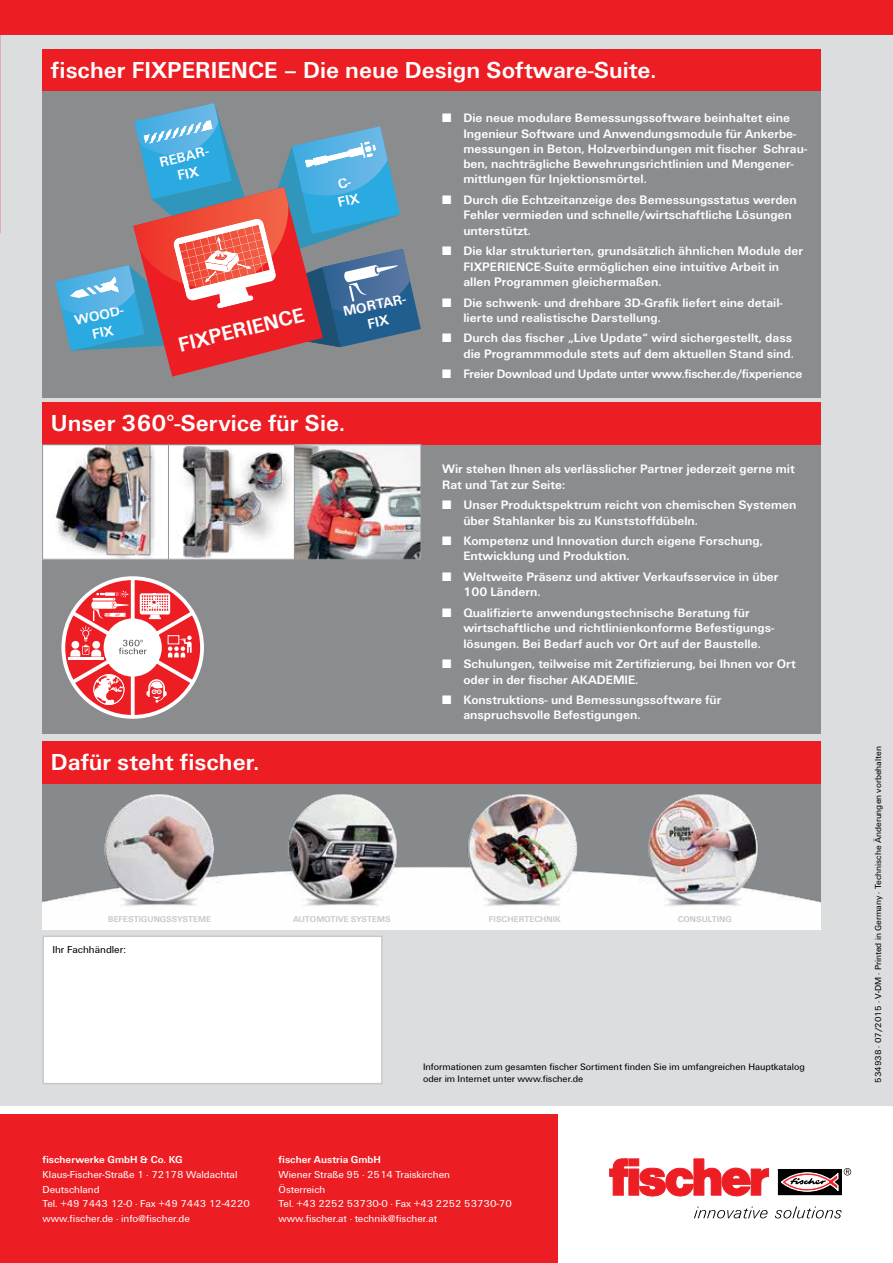
<style>
.page{position:relative;width:893px;height:1263px;background:#fff}
.page>*{position:absolute;margin:0;border:0;box-sizing:border-box;transform-origin:0 0}
.t1{font:700 24px "Fi We";color:#fff}
.t2{font:700 21.15px "Fi We";color:#fff}
.t3{font:700 14.4px/17.4px "Fi We";color:#fff;text-align:center}
.t4{font:700 12.75px/15.3px "Fi We";color:#fff}
.t5{font:700 12.75px "Fi We";letter-spacing:-.02em;color:#fff}
.t6{font:10.5px/14.9px "Fi We";color:#fff}
.t7{font:700 10.5px "Fi We";color:#fff}
.t8{font:10.5px "Fi We";color:#000}
.t9{font:9.75px/12px "Fi We";color:#000}
.t10{font:9px "Fi We";color:#000}
.t11{font:700 8.7px "Fi We";color:#c7c8ca}
</style>
<div class="page">
<div style="left:0;top:4px;width:893px;height:1104px;background:#dcddde"></div>
<div style="left:0;top:0;width:893px;height:34px;background:#ed1d24"></div>
<div style="left:0;top:1106px;width:893px;height:8px;background:#fff"></div>
<div style="left:0;top:1114px;width:557px;height:149px;background:#ed1d24"></div>
<div style="left:43px;top:936px;width:339px;height:148px;background:#fff"></div>
<div style="left:42px;top:935px;width:341px;height:149px;border:2px solid #c7c8ca"></div>
<img style="left:42px;top:783px;width:779px;height:146px">
<div style="left:42px;top:741px;width:779px;height:42px;background:#ed1d24"></div>
<div style="left:42px;top:49px;width:779px;height:42px;background:#ed1d24"></div>
<div style="left:42px;top:442px;width:779px;height:291px;background:#8a8c8e"></div>
<div style="left:42px;top:402px;width:779px;height:43px;background:#ed1d24"></div>
<img style="left:44px;top:447px;width:123px;height:110px">
<div style="left:42px;top:445px;width:127px;height:114px;border:1px solid #939598"></div>
<img style="left:170px;top:447px;width:123px;height:110px">
<div style="left:168px;top:445px;width:127px;height:114px;border:1px solid #939598"></div>
<img style="left:296px;top:447px;width:123px;height:110px">
<div style="left:294px;top:445px;width:127px;height:114px;border:1px solid #939598"></div>
<svg style="left:63px;top:578px;width:139px;height:139px"></svg>
<div style="left:61px;top:576px;width:143px;height:143px;border:4px solid #fff;border-radius:50%"></div>
<svg style="left:131px;top:704px;width:4px;height:13px"></svg>
<svg style="left:131px;top:578px;width:4px;height:12px"></svg>
<div style="left:94px;top:674px;width:30px;height:31px;border:1px solid #fff;border-radius:50%"></div>
<svg style="left:67px;top:590px;width:131px;height:114px"></svg>
<div style="left:42px;top:91px;width:779px;height:307px;background:#8a8c8e"></div>
<div style="left:778px;top:1169px;width:64px;height:26px;background:#000"></div>
<svg style="left:610px;top:1159px;width:18px;height:36px"></svg>
<div style="left:629px;top:1169px;width:10px;height:26px;background:#ed1d24"></div>
<div style="left:629px;top:1169px;width:10px;height:26px;border:1px solid #ed1d24"></div>
<svg style="left:639px;top:1159px;width:130px;height:38px"></svg>
<div style="left:629px;top:1159px;width:10px;height:7px;background:#ed1d24"></div>
<svg style="left:781px;top:1172px;width:57px;height:19px"></svg>
<svg style="left:844px;top:1168px;width:7px;height:7px"></svg>
<svg style="left:694px;top:1206px;width:148px;height:12px"></svg>
<svg style="left:55px;top:103px;width:366px;height:274px"></svg>
<h1 class="t1" style="left:51px;top:57px;width:607px">fischer FIXPERIENCE – Die neue Design Software-Suite.</h1>
<p class="t3" style="left:158px;top:154px;width:55px;rotate:-13deg">REBAR-<br>FIX</p>
<p class="t3" style="left:73px;top:312px;width:55px;rotate:-12deg">WOOD-</p>
<h2 class="t2" style="left:176px;top:334px;width:130px;rotate:-14deg">FIXPERIENCE</h2>
<p class="t3" style="left:342px;top:303px;width:69px;rotate:-12deg">MORTAR-<br>FIX</p>
<h1 class="t1" style="left:51px;top:410px;width:295px">Unser 360°-Service für Sie.</h1>
<h1 class="t1" style="left:51px;top:749px;width:210px">Dafür steht fischer.</h1>
<p class="t4" style="left:463px;top:110px;width:345px;text-indent:-21px">˟ Die neue modulare Bemessungssoftware beinhaltet eine Ingenieur Software und Anwendungsmodule für Ankerbe&shy;messungen in Beton, Holzverbindungen mit fischer Schrau&shy;ben, nachträgliche Bewehrungsrichtlinien und Mengener&shy;mittlungen für Injektionsmörtel.</p>
<p class="t4" style="left:463px;top:192px;width:335px;text-indent:-21px">˟ Durch die Echtzeitanzeige des Bemessungsstatus werden<br>Fehler vermieden und schnelle/wirtschaftliche Lösungen unterstützt.</p>
<p class="t4" style="left:463px;top:244px;width:341px;text-indent:-21px">˟ Die klar strukturierten, grundsätzlich ähnlichen Module der<br>FIXPERIENCE-Suite ermöglichen eine intuitive Arbeit in allen Programmen gleichermaßen.</p>
<p class="t4" style="left:463px;top:295px;width:321px;text-indent:-21px">˟ Die schwenk- und drehbare 3D-Grafik liefert eine detail&shy;lierte und realistische Darstellung.</p>
<p class="t4" style="left:442px;top:331px;width:353px;text-align:right">˟ Durch das fischer „Live Update“ wird sichergestellt, dass die Programmmodule stets auf dem aktuellen Stand sind.</p>
<p class="t5" style="left:442px;top:367px;width:362px">˟ Freier Download und Update unter www.fischer.de/fixperience</p>
<p class="t4" style="left:442px;top:462px;width:354px">Wir stehen Ihnen als verlässlicher Partner jederzeit gerne mit<br>Rat und Tat zur Seite:</p>
<p class="t4" style="left:463px;top:497px;width:334px;text-indent:-21px">˟ Unser Produktspektrum reicht von chemischen Systemen über Stahlanker bis zu Kunststoffdübeln.</p>
<p class="t4" style="left:463px;top:533px;width:301px;text-indent:-21px">˟ Kompetenz und Innovation durch eigene Forschung,<br>Entwicklung und Produktion.</p>
<p class="t4" style="left:463px;top:569px;width:317px;text-indent:-21px">˟ Weltweite Präsenz und aktiver Verkaufsservice in über<br>100 Ländern.</p>
<p class="t4" style="left:463px;top:605px;width:312px;text-indent:-21px">˟ Qualifizierte anwendungstechnische Beratung für wirtschaftliche und richtlinienkonforme Befestigungs&shy;lösungen. Bei Bedarf auch vor Ort auf der Baustelle.</p>
<p class="t4" style="left:463px;top:656px;width:334px;text-indent:-21px">˟ Schulungen, teilweise mit Zertifizierung, bei Ihnen vor Ort oder in der fischer AKADEMIE.</p>
<p class="t4" style="left:463px;top:692px;width:259px;text-indent:-21px">˟ Konstruktions- und Bemessungssoftware für anspruchsvolle Befestigungen.</p>
<p class="t11" style="left:108px;top:914px;width:103px">BEFESTIGUNGSsysteme</p>
<p class="t11" style="left:293px;top:914px;width:98px">Automotive syste ms</p>
<p class="t11" style="left:489px;top:914px;width:6px">fische</p>
<p class="t11" style="left:519px;top:914px;width:12px">rtechnik</p>
<p class="t11" style="left:678px;top:914px;width:19px">Consulting</p>
<p class="t8" style="left:52px;top:944px;width:75px">Ihr Fachhändler:</p>
<p class="t9" style="left:423px;top:1061px;width:383px">Informationen zum gesamten fischer Sortiment finden Sie im umfangreichen Hauptkatalog oder im Internet unter www.fischer.de</p>
<p class="t7" style="left:42px;top:1153px;width:142px">fischerwerke GmbH &amp; Co. KG</p>
<p class="t6" style="left:42px;top:1167px;width:209px">Klaus-Fischer-Straße 1 · 72178 Waldachtal<br>Deutschland<br>Tel. +49 7443 12-0 · Fax +49 7443 12-4220 www.fischer.de · info@fischer.de</p>
<p class="t7" style="left:279px;top:1153px;width:104px">fischer Austria GmbH</p>
<p class="t6" style="left:279px;top:1167px;width:235px">Wiener Straße 95 · 2514 Traiskirchen<br>Österreich<br>Tel. +43 2252 53730-0 · Fax +43 2252 53730-70 www.fischer.at · technik@fischer.at</p>
<p class="t10" style="left:873px;top:1083px;width:338px;rotate:-90deg">534938 · 07/2015 · V-DM · Printed in Germany · Technische Änderungen vorbehalten</p>
</div>
